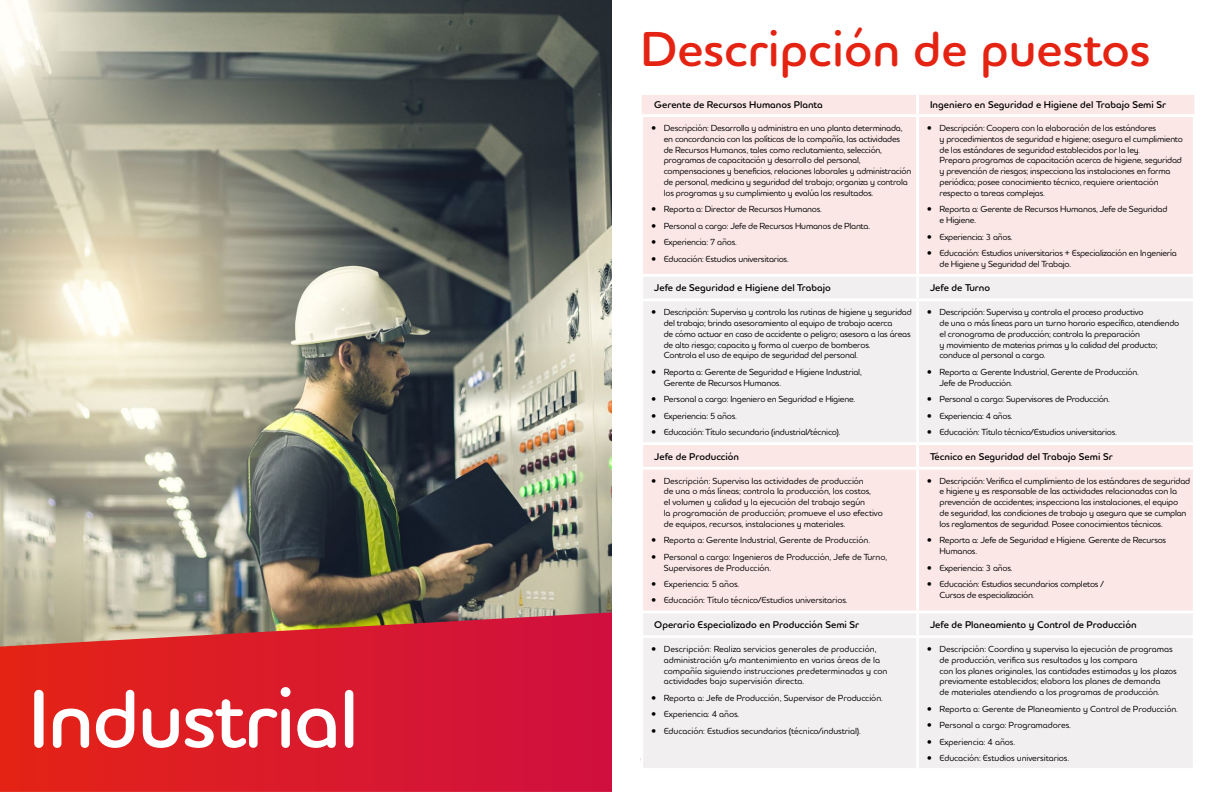
<style>
.page{position:relative;width:1224px;height:792px;background:#fff}
.page>*{position:absolute;margin:0;border:0;box-sizing:border-box;transform-origin:0 0}
.t1{font:600 83px "Houschka Head";letter-spacing:-.02em;color:#fff}
.t2{font:600 50px "Houschka Head";color:#e42313}
.t3{font:600 10px "Houschka Head";color:#000}
.t4{font:500 9px/10.8px "Houschka Head";letter-spacing:-.025em;color:#000}
.t5{font:500 9px/10.8px "Houschka Head";color:#000}
</style>
<div class="page">
<img style="left:0;top:0;width:612px;height:612px">
<svg style="left:0;top:612px;width:612px;height:180px;background:#d32633"></svg>
<div style="left:642px;top:95px;width:552px;height:179px;background:#fae7e6"></div>
<svg style="left:643px;top:277px;width:550px;height:491px;fill:#f1efef"></svg>
<hr style="left:640px;top:114px;width:278px;height:3px;background:#fff">
<hr style="left:918px;top:114px;width:278px;height:3px;background:#fff">
<hr style="left:640px;top:298px;width:278px;height:3px;background:#fff">
<hr style="left:918px;top:298px;width:278px;height:3px;background:#fff">
<hr style="left:640px;top:442px;width:278px;height:3px;background:#fff">
<hr style="left:918px;top:442px;width:278px;height:3px;background:#fff">
<hr style="left:640px;top:467px;width:278px;height:3px;background:#fff">
<hr style="left:918px;top:467px;width:278px;height:3px;background:#fff">
<hr style="left:640px;top:611px;width:278px;height:2px;background:#fff">
<hr style="left:918px;top:611px;width:278px;height:2px;background:#fff">
<hr style="left:640px;top:635px;width:278px;height:3px;background:#fff">
<hr style="left:918px;top:635px;width:278px;height:3px;background:#fff">
<hr style="left:640px;top:117px;width:3px;height:157px;background:#fff">
<hr style="left:916px;top:117px;width:3px;height:157px;background:#fff">
<hr style="left:1193px;top:117px;width:3px;height:157px;background:#fff">
<hr style="left:916px;top:277px;width:3px;height:21px;background:#fff">
<hr style="left:916px;top:301px;width:3px;height:141px;background:#fff">
<hr style="left:916px;top:445px;width:3px;height:22px;background:#fff">
<hr style="left:916px;top:470px;width:3px;height:141px;background:#fff">
<hr style="left:916px;top:613px;width:3px;height:22px;background:#fff">
<hr style="left:916px;top:638px;width:3px;height:130px;background:#fff">
<hr style="left:916px;top:95px;width:3px;height:19px;background:#fff">
<h1 class="t1" style="left:28px;top:665px;width:332px">Industrial</h1>
<h2 class="t2" style="left:640px;top:17px;width:512px">Descripción de puestos</h2>
<p class="t3" style="left:654px;top:99px;width:170px">Gerente de Recursos Humanos Planta</p>
<p class="t3" style="left:930px;top:99px;width:238px">Ingeniero en Seguridad e Higiene del Trabajo Semi Sr</p>
<p class="t4" style="left:664px;top:122px;width:249px;text-indent:-12px">• Descripción: Desarrolla y administra en una planta determinada, en concordancia con las políticas de la compañía, las actividades de Recursos Humanos, tales como reclutamiento, selección, programas de capacitación y desarrollo del personal, compensaciones y beneficios, relaciones laborales y administración de personal, medicina y seguridad del trabajo; organiza y controla los programas y su cumplimiento y evalúa los resultados.</p>
<p class="t4" style="left:651px;top:204px;width:172px">• Reporta a: Director de Recursos Humanos.</p>
<p class="t4" style="left:651px;top:220px;width:220px">• Personal a cargo: Jefe de Recursos Humanos de Planta.</p>
<p class="t4" style="left:651px;top:236px;width:87px">• Experiencia: 7 años.</p>
<p class="t4" style="left:651px;top:253px;width:139px">• Educación: Estudios universitarios.</p>
<p class="t4" style="left:940px;top:122px;width:245px;text-indent:-12px">• Descripción: Coopera con la elaboración de los estándares<br>y procedimientos de seguridad e higiene; asegura el cumplimiento de los estándares de seguridad establecidos por la ley.<br>Prepara programas de capacitación acerca de higiene, seguridad y prevención de riesgos; inspecciona las instalaciones en forma periódica; posee conocimiento técnico, requiere orientación respecto a tareas complejas.</p>
<p class="t4" style="left:940px;top:204px;width:229px;text-indent:-12px">• Reporta a: Gerente de Recursos Humanos, Jefe de Seguridad e Higiene.</p>
<p class="t4" style="left:927px;top:231px;width:87px">• Experiencia: 3 años.</p>
<p class="t4" style="left:940px;top:247px;width:239px;text-indent:-12px">• Educación: Estudios universitarios + Especialización en Ingeniería de Higiene y Seguridad del Trabajo.</p>
<p class="t3" style="left:654px;top:282px;width:178px">Jefe de Seguridad e Higiene del Trabajo</p>
<p class="t3" style="left:930px;top:282px;width:62px">Jefe de Turno</p>
<p class="t4" style="left:664px;top:307px;width:250px;text-indent:-12px">• Descripción: Supervisa y controla las rutinas de higiene y seguridad del trabajo; brinda asesoramiento al equipo de trabajo acerca<br>de cómo actuar en caso de accidente o peligro; asesora a las áreas de alto riesgo; capacita y forma al cuerpo de bomberos.<br>Controla el uso de equipo de seguridad del personal.</p>
<p class="t4" style="left:664px;top:366px;width:200px;text-indent:-12px">• Reporta a: Gerente de Seguridad e Higiene Industrial,<br>Gerente de Recursos Humanos.</p>
<p class="t4" style="left:651px;top:393px;width:205px">• Personal a cargo: Ingeniero en Seguridad e Higiene.</p>
<p class="t4" style="left:651px;top:410px;width:87px">• Experiencia: 5 años.</p>
<p class="t4" style="left:651px;top:426px;width:190px">• Educación: Título secundario (industrial/técnico).</p>
<p class="t4" style="left:940px;top:307px;width:241px;text-indent:-12px">• Descripción: Supervisa y controla el proceso productivo<br>de una o más líneas para un turno horario específico, atendiendo el cronograma de producción; controla la preparación<br>y movimiento de materias primas y la calidad del producto; conduce al personal a cargo.</p>
<p class="t4" style="left:940px;top:366px;width:201px;text-indent:-12px">• Reporta a: Gerente Industrial, Gerente de Producción.<br>Jefe de Producción.</p>
<p class="t4" style="left:927px;top:393px;width:184px">• Personal a cargo: Supervisores de Producción.</p>
<p class="t4" style="left:927px;top:410px;width:87px">• Experiencia: 4 años.</p>
<p class="t4" style="left:927px;top:426px;width:191px">• Educación: Título técnico/Estudios universitarios.</p>
<p class="t3" style="left:654px;top:450px;width:86px">Jefe de Producción</p>
<p class="t3" style="left:930px;top:450px;width:184px">Técnico en Seguridad del Trabajo Semi Sr</p>
<p class="t4" style="left:664px;top:475px;width:221px;text-indent:-12px">• Descripción: Supervisa las actividades de producción<br>de una o más líneas; controla la producción, los costos,<br>el volumen y calidad y la ejecución del trabajo según<br>la programación de producción; promueve el uso efectivo de equipos, recursos, instalaciones y materiales.</p>
<p class="t4" style="left:651px;top:535px;width:220px">• Reporta a: Gerente Industrial, Gerente de Producción.</p>
<p class="t4" style="left:664px;top:551px;width:225px;text-indent:-12px">• Personal a cargo: Ingenieros de Producción, Jefe de Turno,<br>Supervisores de Producción.</p>
<p class="t4" style="left:651px;top:578px;width:89px">• Experiencia: 5 años.</p>
<p class="t4" style="left:651px;top:595px;width:198px">• Educación: Título técnico/Estudios universitarios.</p>
<p class="t4" style="left:940px;top:475px;width:252px;text-indent:-12px">• Descripción: Verifica el cumplimiento de los estándares de seguridad e higiene y es responsable de las actividades relacionadas con la prevención de accidentes; inspecciona las instalaciones, el equipo<br>de seguridad, las condiciones de trabajo y asegura que se cumplan los reglamentos de seguridad. Posee conocimientos técnicos.</p>
<p class="t4" style="left:940px;top:535px;width:228px;text-indent:-12px">• Reporta a: Jefe de Seguridad e Higiene. Gerente de Recursos<br>Humanos.</p>
<p class="t4" style="left:927px;top:562px;width:87px">• Experiencia: 3 años.</p>
<p class="t4" style="left:940px;top:578px;width:166px;text-indent:-12px">• Educación: Estudios secundarios completos /<br>Cursos de especialización.</p>
<p class="t3" style="left:654px;top:618px;width:206px">Operario Especializado en Producción Semi Sr</p>
<p class="t3" style="left:930px;top:618px;width:208px">Jefe de Planeamiento y Control de Producción</p>
<p class="t5" style="left:664px;top:643px;width:225px;text-indent:-12px">• Descripción: Realiza servicios generales de producción, administración y/o mantenimiento en varias áreas de la compañía siguiendo instrucciones predeterminadas y con actividades bajo supervisión directa.</p>
<p class="t4" style="left:651px;top:692px;width:233px">• Reporta a: Jefe de Producción, Supervisor de Producción.</p>
<p class="t4" style="left:651px;top:709px;width:89px">• Experiencia: 4 años.</p>
<p class="t4" style="left:651px;top:725px;width:211px">• Educación: Estudios secundarios (técnico/industrial).</p>
<p class="t4" style="left:940px;top:643px;width:239px;text-indent:-12px">• Descripción: Coordina y supervisa la ejecución de programas de producción, verifica sus resultados y los compara<br>con los planes originales, las cantidades estimadas y los plazos previamente establecidos; elabora los planes de demanda<br>de materiales atendiendo a los programas de producción.</p>
<p class="t4" style="left:927px;top:703px;width:252px">• Reporta a: Gerente de Planeamiento y Control de Producción.</p>
<p class="t4" style="left:927px;top:719px;width:145px">• Personal a cargo: Programadores.</p>
<p class="t4" style="left:927px;top:736px;width:89px">• Experiencia: 4 años.</p>
<p class="t4" style="left:927px;top:752px;width:143px">• Educación: Estudios universitarios.</p>
</div>
